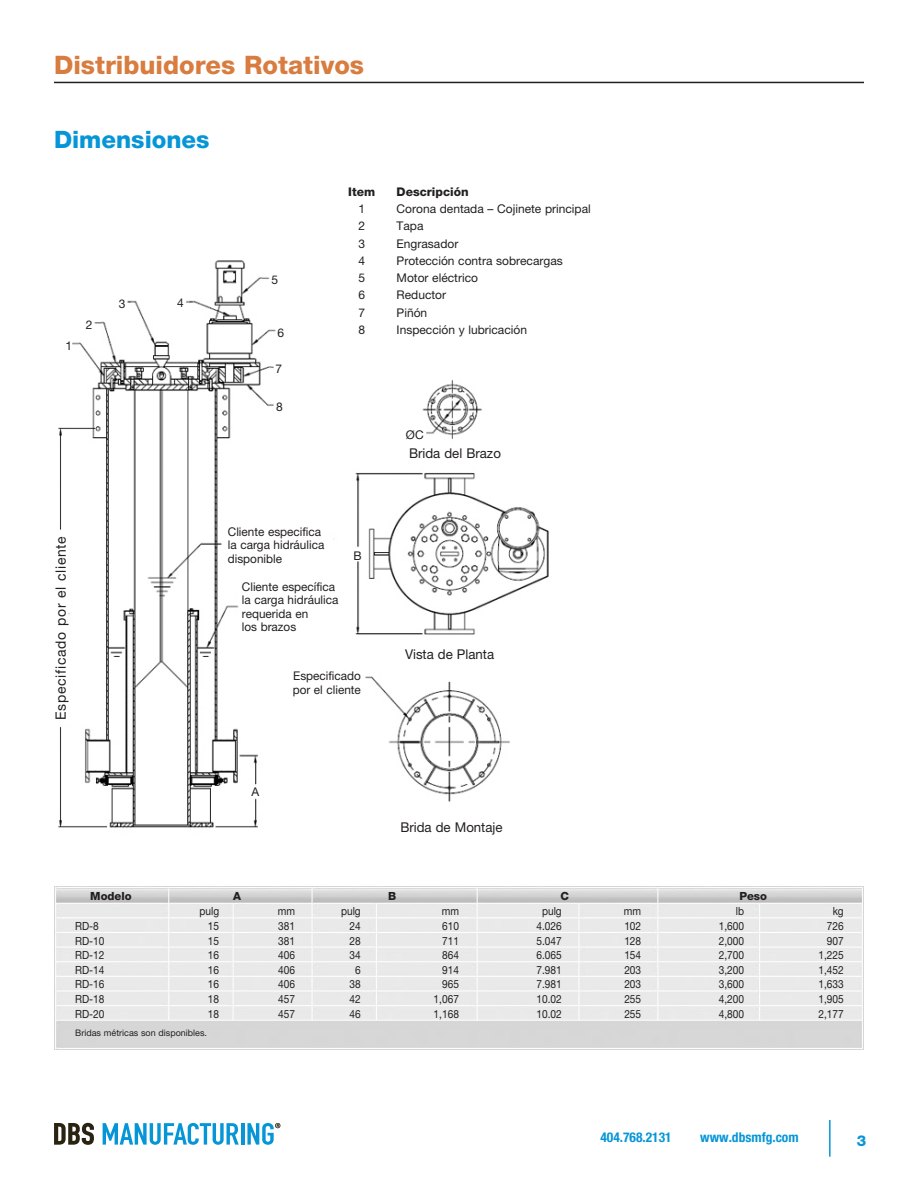
<style>
.page{position:relative;width:918px;height:1188px;background:#fff}
.page>*{position:absolute;margin:0;border:0;box-sizing:border-box;transform-origin:0 0}
.t1{font:800 25.5px "Helvetica Neue";color:#d87c3f}
.t2{font:800 24px "Helvetica Neue";color:#0696d7}
.t3{font:800 15px "Helvetica Neue";color:#0696d7}
.t4{font:14.25px "Helvetica Neue";letter-spacing:.05em;color:#231f20}
.t5{font:13.5px "Helvetica Neue";color:#231f20}
.t6{font:700 condensed 13.5px "Helvetica Neue";color:#0696d7}
.t7{font:12px/13.5px "Helvetica Neue";color:#231f20}
.t8{font:800 12px "Helvetica Neue";color:#231f20}
.copy{font:11.25px "Helvetica Neue";color:#231f20;scale:.9 1}
.copy-2{font:800 11.25px "Helvetica Neue";color:#231f20}
.copy-3{font:9px "Helvetica Neue";color:#231f20}
</style>
<div class="page">
<hr style="left:829px;top:1120px;width:2px;height:37px;background:#0696d7">
<svg style="left:54px;top:1123px;width:40px;height:22px"></svg>
<svg style="left:103px;top:1123px;width:136px;height:22px"></svg>
<hr style="left:241px;top:1123px;width:3px;height:22px;background:#0696d7">
<svg style="left:247px;top:1123px;width:33px;height:22px"></svg>
<hr style="left:54px;top:82px;width:810px;height:1px;background:#231f20">
<img style="left:58px;top:260px;width:491px;height:568px">
<p class="t1" style="left:54px;top:49px;width:312px">Distribuidores Rotativos</p>
<p class="t2" style="left:54px;top:125px;width:157px">Dimensiones</p>
<p class="t7" style="left:65px;top:338px;width:8px">1</p>
<p class="t7" style="left:86px;top:317px;width:8px">2</p>
<p class="t7" style="left:119px;top:297px;width:8px">3</p>
<p class="t7" style="left:177px;top:296px;width:8px">4</p>
<p class="t7" style="left:272px;top:273px;width:8px">5</p>
<p class="t7" style="left:278px;top:325px;width:8px">6</p>
<p class="t7" style="left:276px;top:362px;width:8px">7</p>
<p class="t7" style="left:276px;top:400px;width:8px">8</p>
<p class="t8" style="left:348px;top:184px;width:28px">Item</p>
<p class="t8" style="left:397px;top:184px;width:74px">Descripción</p>
<p class="t7" style="left:358px;top:202px;width:8px">1</p>
<p class="t7" style="left:397px;top:202px;width:196px">Corona dentada – Cojinete principal</p>
<p class="t7" style="left:358px;top:219px;width:8px">2</p>
<p class="t7" style="left:397px;top:219px;width:28px">Tapa</p>
<p class="t7" style="left:358px;top:236px;width:8px">3</p>
<p class="t7" style="left:397px;top:236px;width:63px">Engrasador</p>
<p class="t7" style="left:358px;top:254px;width:8px">4</p>
<p class="t7" style="left:397px;top:254px;width:168px">Protección contra sobrecargas</p>
<p class="t7" style="left:358px;top:271px;width:8px">5</p>
<p class="t7" style="left:397px;top:271px;width:83px">Motor eléctrico</p>
<p class="t7" style="left:358px;top:288px;width:8px">6</p>
<p class="t7" style="left:397px;top:288px;width:51px">Reductor</p>
<p class="t7" style="left:358px;top:305px;width:8px">7</p>
<p class="t7" style="left:397px;top:305px;width:32px">Piñón</p>
<p class="t7" style="left:358px;top:323px;width:8px">8</p>
<p class="t7" style="left:397px;top:323px;width:132px">Inspección y lubricación</p>
<p class="t7" style="left:406px;top:428px;width:19px">ØC</p>
<p class="t5" style="left:409px;top:445px;width:93px">Brida del Brazo</p>
<p class="t4" style="left:52px;top:720px;width:185px;rotate:-90deg">Especificado por el cliente</p>
<p class="t7" style="left:228px;top:524px;width:95px">Cliente especifica</p>
<p class="t7" style="left:228px;top:538px;width:98px">la carga hidráulica disponible</p>
<p class="t7" style="left:242px;top:580px;width:95px">Cliente específica</p>
<p class="t7" style="left:242px;top:593px;width:98px">la carga hidráulica requerida en</p>
<p class="t7" style="left:242px;top:620px;width:56px">los brazos</p>
<p class="t7" style="left:354px;top:549px;width:10px">B</p>
<p class="t7" style="left:293px;top:669px;width:69px">Especificado</p>
<p class="t7" style="left:293px;top:683px;width:70px">por el cliente</p>
<p class="t5" style="left:405px;top:646px;width:91px">Vista de Planta</p>
<p class="t7" style="left:251px;top:785px;width:9px">A</p>
<p class="t5" style="left:400px;top:819px;width:104px">Brida de Montaje</p>
<p class="copy-2" style="left:90px;top:890px;width:43px">Modelo</p>
<p class="copy-2" style="left:233px;top:890px;width:9px">A</p>
<p class="copy-2" style="left:388px;top:890px;width:10px">B</p>
<p class="copy-2" style="left:560px;top:890px;width:10px">C</p>
<p class="copy-2" style="left:739px;top:890px;width:29px">Peso</p>
<p class="copy" style="left:199px;top:905px;width:23px">pulg</p>
<p class="copy" style="left:278px;top:905px;width:21px">mm</p>
<p class="copy" style="left:341px;top:905px;width:23px">pulg</p>
<p class="copy" style="left:442px;top:905px;width:21px">mm</p>
<p class="copy" style="left:542px;top:905px;width:23px">pulg</p>
<p class="copy" style="left:624px;top:905px;width:21px">mm</p>
<p class="copy" style="left:736px;top:905px;width:11px">lb</p>
<p class="copy" style="left:833px;top:905px;width:14px">kg</p>
<p class="copy" style="left:75px;top:919px;width:28px">RD-8</p>
<p class="copy" style="left:208px;top:919px;width:14px">15</p>
<p class="copy" style="left:278px;top:919px;width:20px">381</p>
<p class="copy" style="left:350px;top:919px;width:14px">24</p>
<p class="copy" style="left:442px;top:919px;width:20px">610</p>
<p class="copy" style="left:536px;top:919px;width:30px">4.026</p>
<p class="copy" style="left:624px;top:919px;width:20px">102</p>
<p class="copy" style="left:719px;top:919px;width:30px">1,600</p>
<p class="copy" style="left:827px;top:919px;width:20px">726</p>
<p class="copy" style="left:75px;top:934px;width:34px">RD-10</p>
<p class="copy" style="left:208px;top:934px;width:14px">15</p>
<p class="copy" style="left:278px;top:934px;width:20px">381</p>
<p class="copy" style="left:350px;top:934px;width:14px">28</p>
<p class="copy" style="left:442px;top:934px;width:20px">711</p>
<p class="copy" style="left:536px;top:934px;width:30px">5.047</p>
<p class="copy" style="left:624px;top:934px;width:20px">128</p>
<p class="copy" style="left:719px;top:934px;width:30px">2,000</p>
<p class="copy" style="left:827px;top:934px;width:20px">907</p>
<p class="copy" style="left:75px;top:948px;width:34px">RD-12</p>
<p class="copy" style="left:208px;top:948px;width:14px">16</p>
<p class="copy" style="left:278px;top:948px;width:20px">406</p>
<p class="copy" style="left:350px;top:948px;width:14px">34</p>
<p class="copy" style="left:442px;top:948px;width:20px">864</p>
<p class="copy" style="left:536px;top:948px;width:30px">6.065</p>
<p class="copy" style="left:624px;top:948px;width:20px">154</p>
<p class="copy" style="left:719px;top:948px;width:30px">2,700</p>
<p class="copy" style="left:818px;top:948px;width:30px">1,225</p>
<p class="copy" style="left:75px;top:963px;width:34px">RD-14</p>
<p class="copy" style="left:208px;top:963px;width:14px">16</p>
<p class="copy" style="left:278px;top:963px;width:20px">406</p>
<p class="copy" style="left:355px;top:963px;width:8px">6</p>
<p class="copy" style="left:442px;top:963px;width:20px">914</p>
<p class="copy" style="left:536px;top:963px;width:30px">7.981</p>
<p class="copy" style="left:624px;top:963px;width:20px">203</p>
<p class="copy" style="left:719px;top:963px;width:30px">3,200</p>
<p class="copy" style="left:818px;top:963px;width:30px">1,452</p>
<p class="copy" style="left:75px;top:978px;width:34px">RD-16</p>
<p class="copy" style="left:208px;top:978px;width:14px">16</p>
<p class="copy" style="left:278px;top:978px;width:20px">406</p>
<p class="copy" style="left:350px;top:978px;width:14px">38</p>
<p class="copy" style="left:442px;top:978px;width:20px">965</p>
<p class="copy" style="left:536px;top:978px;width:30px">7.981</p>
<p class="copy" style="left:624px;top:978px;width:20px">203</p>
<p class="copy" style="left:719px;top:978px;width:30px">3,600</p>
<p class="copy" style="left:818px;top:978px;width:30px">1,633</p>
<p class="copy" style="left:75px;top:992px;width:34px">RD-18</p>
<p class="copy" style="left:208px;top:992px;width:14px">18</p>
<p class="copy" style="left:278px;top:992px;width:20px">457</p>
<p class="copy" style="left:350px;top:992px;width:14px">42</p>
<p class="copy" style="left:434px;top:992px;width:30px">1,067</p>
<p class="copy" style="left:536px;top:992px;width:30px">10.02</p>
<p class="copy" style="left:624px;top:992px;width:20px">255</p>
<p class="copy" style="left:719px;top:992px;width:30px">4,200</p>
<p class="copy" style="left:818px;top:992px;width:30px">1,905</p>
<p class="copy" style="left:75px;top:1007px;width:34px">RD-20</p>
<p class="copy" style="left:208px;top:1007px;width:14px">18</p>
<p class="copy" style="left:278px;top:1007px;width:20px">457</p>
<p class="copy" style="left:350px;top:1007px;width:14px">46</p>
<p class="copy" style="left:434px;top:1007px;width:30px">1,168</p>
<p class="copy" style="left:536px;top:1007px;width:30px">10.02</p>
<p class="copy" style="left:624px;top:1007px;width:20px">255</p>
<p class="copy" style="left:719px;top:1007px;width:30px">4,800</p>
<p class="copy" style="left:818px;top:1007px;width:30px">2,177</p>
<p class="copy-3" style="left:75px;top:1028px;width:133px">Bridas métricas son disponibles.</p>
<p class="t6" style="left:600px;top:1129px;width:73px">404.768.2131</p>
<p class="t6" style="left:700px;top:1129px;width:100px">www.dbsmfg.com</p>
<p class="t3" style="left:857px;top:1131px;width:11px">3</p>
</div>
